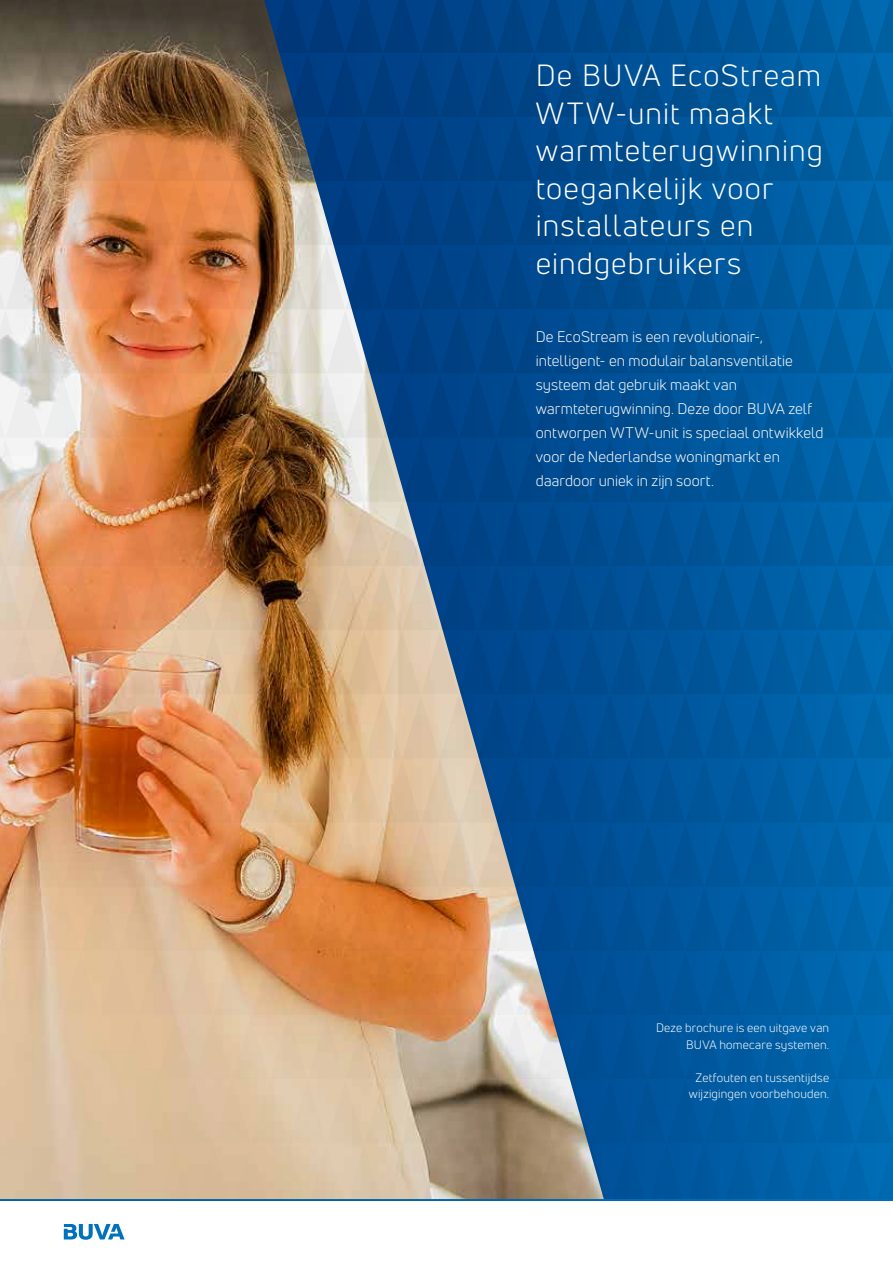
<style>
.page{position:relative;width:893px;height:1263px;background:#fff}
.page>*{position:absolute;margin:0;border:0;box-sizing:border-box;transform-origin:0 0}
.t1{font:30px/37.5px "Uni Neue";letter-spacing:.04em;color:#fff}
.t2{font:15px/24px "Uni Neue";letter-spacing:.005em;color:#fff}
.t3{font:12px/16.5px "Uni Neue";letter-spacing:.015em;color:#fff;text-align:right}
</style>
<div class="page">
<img style="left:0;top:0;width:893px;height:1199px">
<hr style="left:0;top:1199px;width:893px;height:2px;background:#0071bb">
<svg style="left:64px;top:1224px;width:61px;height:16px"></svg>
<h1 class="t1" style="left:536px;top:57px;width:289px">De BUVA EcoStream<br>WTW-unit maakt warmteterugwinning toegankelijk voor installateurs en eindgebruikers</h1>
<p class="t2" style="left:536px;top:325px;width:289px">De EcoStream is een revolutionair-, intelligent- en modulair balansventilatie systeem dat gebruik maakt van warmteterugwinning. Deze door BUVA zelf ontworpen WTW-unit is speciaal ontwikkeld voor de Nederlandse woningmarkt en daardoor uniek in zijn soort.</p>
<p class="t3" style="left:656px;top:1019px;width:175px">Deze brochure is een uitgave van<br>BUVA homecare systemen.</p>
<p class="t3" style="left:689px;top:1069px;width:142px;text-align:center">Zetfouten en tussentijdse wijzigingen voorbehouden.</p>
</div>
